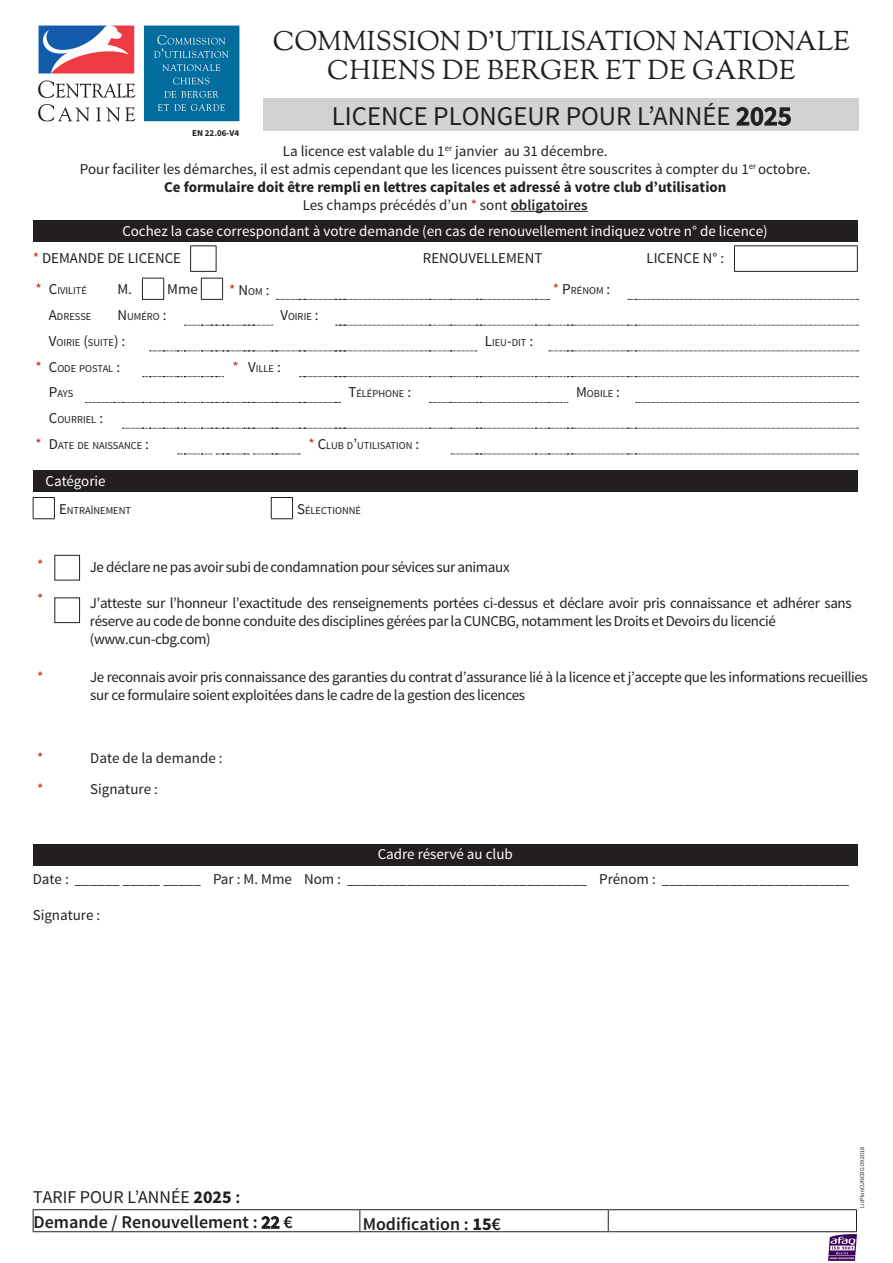
<style>
.page{position:relative;width:893px;height:1263px;background:#fff}
.page>*{position:absolute;margin:0;border:0;box-sizing:border-box;transform-origin:0 0}
.t1{font:27px/28.5px "Sorts Mill Goudy";color:#231f20;text-align:center}
.t2{font:27px "Source Sans Pro";color:#231f20}
.t3{font:600 18px "Source Sans Pro";color:#231f20}
.t4{font:18px "Source Sans Pro";color:#231f20}
.t5{font:600 18px "Source Sans Pro";color:#221e1f}
.t6{font:15px/18px "Source Sans Pro";letter-spacing:-.025em;color:#231f20}
.t7{font:15px "Source Sans Pro";color:#231f20}
.t8{font:15px "Source Sans Pro";color:#fff}
.t9{font:700 15px "Source Sans Pro";color:#231f20}
.t10{font:15px "Source Sans Pro";color:#d1232a}
.t11{font:10.5px "Source Sans Pro";color:#231f20}
.t12{font:700 9px "Source Sans Pro";color:#231f20}
.t13{font:6px "Source Sans Pro";color:#231f20}
.s1{font-weight:600}
.s2{color:#d1232a}
.s3{font-size:15px}
.s4{font-size:15px;color:#d1232a}
.s5{font-weight:700}
</style>
<div class="page">
<img style="left:38px;top:25px;width:202px;height:97px">
<hr style="left:511px;top:211px;width:77px;height:1px;background:#231f20">
<div style="left:33px;top:220px;width:824px;height:21px;background:#231f20"></div>
<svg style="left:190px;top:245px;width:27px;height:27px"></svg>
<hr style="left:734px;top:245px;width:124px;height:1px;background:#231f20">
<svg style="left:734px;top:246px;width:1px;height:25px"></svg>
<svg style="left:857px;top:246px;width:1px;height:25px"></svg>
<hr style="left:734px;top:271px;width:124px;height:1px;background:#231f20">
<svg style="left:636px;top:402px;width:222px;height:1px"></svg>
<svg style="left:628px;top:299px;width:230px;height:1px"></svg>
<svg style="left:143px;top:376px;width:80px;height:1px"></svg>
<svg style="left:178px;top:454px;width:122px;height:1px"></svg>
<svg style="left:300px;top:376px;width:558px;height:1px"></svg>
<svg style="left:549px;top:351px;width:309px;height:1px"></svg>
<svg style="left:142px;top:278px;width:22px;height:22px"></svg>
<svg style="left:201px;top:278px;width:22px;height:22px"></svg>
<svg style="left:276px;top:299px;width:273px;height:1px"></svg>
<svg style="left:429px;top:402px;width:139px;height:1px"></svg>
<svg style="left:86px;top:402px;width:255px;height:1px"></svg>
<svg style="left:451px;top:454px;width:407px;height:1px"></svg>
<svg style="left:336px;top:325px;width:522px;height:1px"></svg>
<svg style="left:184px;top:325px;width:89px;height:1px"></svg>
<svg style="left:150px;top:351px;width:327px;height:1px"></svg>
<svg style="left:122px;top:428px;width:736px;height:1px"></svg>
<div style="left:33px;top:470px;width:825px;height:21px;background:#231f20"></div>
<svg style="left:33px;top:497px;width:22px;height:22px"></svg>
<svg style="left:271px;top:497px;width:22px;height:22px"></svg>
<div style="left:33px;top:845px;width:825px;height:21px;background:#231f20"></div>
<hr style="left:33px;top:1209px;width:327px;height:1px;background:#231f20">
<svg style="left:33px;top:1210px;width:1px;height:21px"></svg>
<hr style="left:360px;top:1209px;width:248px;height:1px;background:#231f20">
<svg style="left:359px;top:1210px;width:1px;height:21px"></svg>
<hr style="left:608px;top:1209px;width:249px;height:1px;background:#231f20">
<svg style="left:608px;top:1210px;width:1px;height:21px"></svg>
<svg style="left:856px;top:1210px;width:1px;height:21px"></svg>
<hr style="left:33px;top:1231px;width:327px;height:1px;background:#231f20">
<hr style="left:360px;top:1231px;width:248px;height:1px;background:#231f20">
<hr style="left:608px;top:1231px;width:249px;height:1px;background:#231f20">
<div style="left:54px;top:555px;width:26px;height:25px;border:1px solid #231f20"></div>
<div style="left:54px;top:597px;width:26px;height:26px;border:1px solid #231f20"></div>
<div style="left:264px;top:99px;width:595px;height:32px;background:#d1d2d4"></div>
<img style="left:828px;top:1234px;width:28px;height:26px">
<p class="t12" style="left:192px;top:127px;width:49px">EN 22.06-V4</p>
<p class="t1" style="left:273px;top:29px;width:578px">COMMISSION D’UTILISATION NATIONALE<br>CHIENS DE BERGER ET DE GARDE</p>
<p class="t2" style="left:332px;top:99px;width:461px">LICENCE PLONGEUR POUR L’ANNÉE <span class="s1">2025</span></p>
<p class="t7" style="left:283px;top:142px;width:326px">La licence est valable du 1<sup>er</sup> janvier au 31 décembre.</p>
<p class="t7" style="left:80px;top:160px;width:732px">Pour faciliter les démarches, il est admis cependant que les licences puissent être souscrites à compter du 1<sup>er</sup> octobre.</p>
<p class="t9" style="left:164px;top:177px;width:564px">Ce formulaire doit être rempli en lettres capitales et adressé à votre club d’utilisation</p>
<p class="t7" style="left:303px;top:196px;width:286px">Les champs précédés d’un <span class="s2">*</span> sont <span class="s1">obligatoires</span></p>
<p class="t8" style="left:122px;top:222px;width:647px">Cochez la case correspondant à votre demande (en cas de renouvellement indiquez votre n° de licence)</p>
<p class="t7" style="left:33px;top:249px;width:150px"><span class="s2">*</span> DEMANDE DE LICENCE</p>
<p class="t7" style="left:646px;top:249px;width:79px">LICENCE N° :</p>
<p class="t10" style="left:36px;top:280px;width:8px">*</p>
<p class="t11" style="left:49px;top:284px;width:40px"><span class="s3">C</span>IVILITÉ</p>
<p class="t6" style="left:117px;top:281px;width:16px">M.</p>
<p class="t6" style="left:167px;top:281px;width:32px">Mme</p>
<p class="t11" style="left:229px;top:285px;width:42px"><span class="s4">*</span> <span class="s3">N</span>OM <span class="s3">:</span></p>
<p class="t11" style="left:553px;top:284px;width:59px"><span class="s4">*</span> <span class="s3">P</span>RÉNOM <span class="s3">:</span></p>
<p class="t11" style="left:49px;top:310px;width:44px"><span class="s3">A</span>DRESSE</p>
<p class="t11" style="left:117px;top:310px;width:51px"><span class="s3">N</span>UMÉRO <span class="s3">:</span></p>
<p class="t11" style="left:280px;top:310px;width:40px"><span class="s3">V</span>OIRIE <span class="s3">:</span></p>
<p class="t11" style="left:49px;top:336px;width:78px"><span class="s3">V</span>OIRIE <span class="s3">(</span>SUITE<span class="s3">)</span> <span class="s3">:</span></p>
<p class="t11" style="left:485px;top:336px;width:50px"><span class="s3">L</span>IEU<span class="s3">-</span>DIT <span class="s3">:</span></p>
<p class="t10" style="left:36px;top:357px;width:8px">*</p>
<p class="t11" style="left:49px;top:362px;width:73px"><span class="s3">C</span>ODE POSTAL <span class="s3">:</span></p>
<p class="t10" style="left:233px;top:357px;width:8px">*</p>
<p class="t11" style="left:248px;top:362px;width:34px"><span class="s3">V</span>ILLE <span class="s3">:</span></p>
<p class="t11" style="left:49px;top:387px;width:26px"><span class="s3">P</span>AYS</p>
<p class="t11" style="left:348px;top:387px;width:64px"><span class="s3">T</span>ÉLÉPHON E <span class="s3">:</span></p>
<p class="t11" style="left:576px;top:387px;width:45px"><span class="s3">M</span> OBILE <span class="s3">:</span></p>
<p class="t11" style="left:49px;top:413px;width:56px"><span class="s3">C</span>OURRIEL <span class="s3">:</span></p>
<p class="t10" style="left:36px;top:435px;width:8px">*</p>
<p class="t11" style="left:49px;top:439px;width:102px"><span class="s3">D</span>ATE DE NAISSANCE <span class="s3">:</span></p>
<p class="t11" style="left:308px;top:439px;width:112px"><span class="s4">*</span> <span class="s3">C</span>LUB D<span class="s3">’</span>UTILISATION <span class="s3">:</span></p>
<p class="t8" style="left:46px;top:471px;width:62px">Catégorie</p>
<p class="t11" style="left:59px;top:504px;width:74px"><span class="s3">E</span> NTRAÎN EMENT</p>
<p class="t11" style="left:297px;top:504px;width:65px"><span class="s3">S</span>ÉLECTIONN É</p>
<p class="t7" style="left:423px;top:249px;width:121px">RENOUVELLEMENT</p>
<p class="t10" style="left:37px;top:556px;width:8px">*</p>
<p class="t10" style="left:37px;top:590px;width:8px">*</p>
<p class="t6" style="left:90px;top:558px;width:421px">Je déclare ne pas avoir subi de condamnation pour sévices sur animaux</p>
<p class="t6" style="left:90px;top:594px;width:763px">J’atteste sur l’honneur l’exactitude des renseignements portées ci-dessus et déclare avoir pris connaissance et adhérer sans réserve au code de bonne conduite des disciplines gérées par la CUNCBG, notamment les Droits et Devoirs du licencié (www.cun-cbg.com)</p>
<p class="t10" style="left:37px;top:668px;width:8px">*</p>
<p class="t6" style="left:90px;top:669px;width:779px">Je reconnais avoir pris connaissance des garanties du contrat d’assurance lié à la licence et j’accepte que les informations recueillies sur ce formulaire soient exploitées dans le cadre de la gestion des licences</p>
<p class="t10" style="left:37px;top:748px;width:8px">*</p>
<p class="t7" style="left:90px;top:748px;width:134px">Date de la demande :</p>
<p class="t10" style="left:37px;top:780px;width:8px">*</p>
<p class="t7" style="left:90px;top:780px;width:69px">Signature :</p>
<p class="t8" style="left:378px;top:845px;width:137px">Cadre réservé au club</p>
<p class="t7" style="left:33px;top:870px;width:818px">Date : ______ _____ _____ Par : M. Mme Nom : ________________________________ Prénom : _________________________</p>
<p class="t7" style="left:33px;top:906px;width:69px">Signature :</p>
<p class="t4" style="left:33px;top:1186px;width:209px">TARIF POUR L’ANNÉE <span class="s5">2025</span> <span class="s1">:</span></p>
<p class="t3" style="left:34px;top:1211px;width:261px">Demande / Renouvellement : 22 €</p>
<p class="t5" style="left:363px;top:1212px;width:140px">Modification : <span class="s5">15</span>€</p>
<p class="t13" style="left:858px;top:1208px;width:63px;rotate:-90deg">LicPlonCUNCBG 09-2018</p>
</div>
